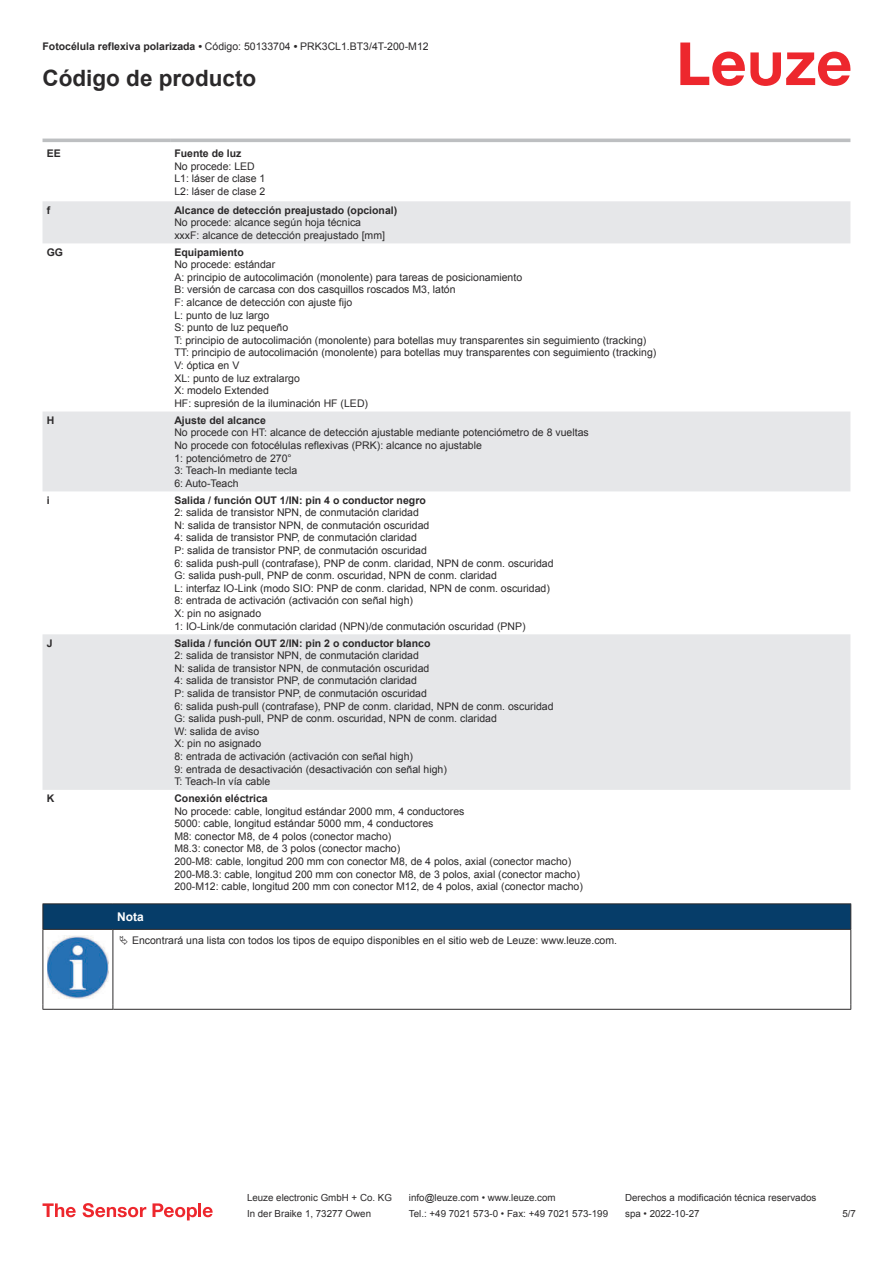
<style>
.page{position:relative;width:893px;height:1263px;background:#fff}
.page>*{position:absolute;margin:0;border:0;box-sizing:border-box;transform-origin:0 0}
.t1{font:700 22.5px "Arial";color:#2b292a}
.t2{font:700 12px "Arial";color:#fff}
.t3{font:10.5px/12.6px "Arial";color:#2b292a}
.t4{font:700 10.5px "Arial";color:#2b292a}
.t5{font:9.75px "Arial";color:#2b292a}
.s1{font-weight:700}
</style>
<div class="page">
<svg style="left:680px;top:43px;width:170px;height:43px"></svg>
<svg style="left:43px;top:201px;width:807px;height:589px"></svg>
<hr style="left:43px;top:139px;width:127px;height:3px;background:#bdbfc1">
<hr style="left:170px;top:139px;width:680px;height:3px;background:#bdbfc1">
<svg style="left:43px;top:1203px;width:33px;height:14px"></svg>
<svg style="left:83px;top:1203px;width:63px;height:14px"></svg>
<svg style="left:153px;top:1203px;width:44px;height:17px"></svg>
<hr style="left:198px;top:1203px;width:3px;height:14px;background:#ed272d">
<svg style="left:203px;top:1207px;width:10px;height:10px"></svg>
<svg style="left:44px;top:930px;width:806px;height:79px"></svg>
<hr style="left:43px;top:903px;width:70px;height:1px;background:#2b292a">
<hr style="left:43px;top:929px;width:70px;height:1px;background:#2b292a">
<hr style="left:113px;top:903px;width:738px;height:1px;background:#2b292a">
<div style="left:43px;top:904px;width:808px;height:25px;background:#063d69"></div>
<hr style="left:113px;top:929px;width:738px;height:1px;background:#2b292a">
<hr style="left:43px;top:930px;width:1px;height:75px;background:#2b292a">
<hr style="left:113px;top:930px;width:1px;height:75px;background:#2b292a">
<hr style="left:850px;top:930px;width:1px;height:75px;background:#2b292a">
<hr style="left:43px;top:1009px;width:70px;height:1px;background:#2b292a">
<hr style="left:113px;top:1009px;width:738px;height:1px;background:#2b292a">
<img style="left:47px;top:936px;width:61px;height:62px">
<div style="left:115px;top:930px;width:734px;height:20px;background:#fff"></div>
<p class="t3" style="left:43px;top:41px;width:388px"><span class="s1">Fotocélula reflexiva polarizada •</span> Código: 50133704 <span class="s1">•</span> PRK3CL1.BT3/4T-200-M12</p>
<h1 class="t1" style="left:43px;top:70px;width:215px">Código de producto</h1>
<p class="t4" style="left:47px;top:149px;width:16px">EE</p>
<p class="t4" style="left:174px;top:149px;width:69px">Fuente de luz</p>
<p class="t3" style="left:174px;top:161px;width:93px">No procede: LED<br>L1: láser de clase 1<br>L2: láser de clase 2</p>
<p class="t4" style="left:47px;top:206px;width:5px">f</p>
<p class="t4" style="left:174px;top:206px;width:224px">Alcance de detección preajustado (opcional)</p>
<p class="t3" style="left:174px;top:217px;width:212px">No procede: alcance según hoja técnica xxxF: alcance de detección preajustado [mm]</p>
<p class="t4" style="left:47px;top:248px;width:18px">GG</p>
<p class="t4" style="left:174px;top:248px;width:71px">Equipamiento</p>
<p class="t3" style="left:174px;top:259px;width:484px">No procede: estándar<br>A: principio de autocolimación (monolente) para tareas de posicionamiento<br>B: versión de carcasa con dos casquillos roscados M3, latón<br>F: alcance de detección con ajuste fijo<br>L: punto de luz largo<br>S: punto de luz pequeño<br>T: principio de autocolimación (monolente) para botellas muy transparentes sin seguimiento (tracking)<br>TT: principio de autocolimación (monolente) para botellas muy transparentes con seguimiento (tracking)<br>V: óptica en V<br>XL: punto de luz extralargo<br>X: modelo Extended<br>HF: supresión de la iluminación HF (LED)</p>
<p class="t4" style="left:47px;top:416px;width:9px">H</p>
<p class="t4" style="left:174px;top:416px;width:93px">Ajuste del alcance</p>
<p class="t3" style="left:174px;top:427px;width:416px">No procede con HT: alcance de detección ajustable mediante potenciómetro de 8 vueltas No procede con fotocélulas reflexivas (PRK): alcance no ajustable<br>1: potenciómetro de 270°<br>3: Teach-In mediante tecla<br>6: Auto-Teach</p>
<p class="t4" style="left:47px;top:496px;width:4px">i</p>
<p class="t4" style="left:174px;top:496px;width:253px">Salida / función OUT 1/IN: pin 4 o conductor negro</p>
<p class="t3" style="left:174px;top:507px;width:381px">2: salida de transistor NPN, de conmutación claridad<br>N: salida de transistor NPN, de conmutación oscuridad<br>4: salida de transistor PNP, de conmutación claridad<br>P: salida de transistor PNP, de conmutación oscuridad<br>6: salida push-pull (contrafase), PNP de conm. claridad, NPN de conm. oscuridad G: salida push-pull, PNP de conm. oscuridad, NPN de conm. claridad<br>L: interfaz IO-Link (modo SIO: PNP de conm. claridad, NPN de conm. oscuridad)<br>8: entrada de activación (activación con señal high)<br>X: pin no asignado<br>1: IO-Link/de conmutación claridad (NPN)/de conmutación oscuridad (PNP)</p>
<p class="t4" style="left:47px;top:639px;width:7px">J</p>
<p class="t4" style="left:174px;top:639px;width:258px">Salida / función OUT 2/IN: pin 2 o conductor blanco</p>
<p class="t3" style="left:174px;top:650px;width:381px">2: salida de transistor NPN, de conmutación claridad<br>N: salida de transistor NPN, de conmutación oscuridad<br>4: salida de transistor PNP, de conmutación claridad<br>P: salida de transistor PNP, de conmutación oscuridad<br>6: salida push-pull (contrafase), PNP de conm. claridad, NPN de conm. oscuridad G: salida push-pull, PNP de conm. oscuridad, NPN de conm. claridad<br>W: salida de aviso<br>X: pin no asignado<br>8: entrada de activación (activación con señal high)<br>9: entrada de desactivación (desactivación con señal high)<br>T: Teach-In vía cable</p>
<p class="t4" style="left:47px;top:794px;width:9px">K</p>
<p class="t4" style="left:174px;top:794px;width:95px">Conexión eléctrica</p>
<p class="t3" style="left:174px;top:806px;width:410px">No procede: cable, longitud estándar 2000 mm, 4 conductores<br>5000: cable, longitud estándar 5000 mm, 4 conductores<br>M8: conector M8, de 4 polos (conector macho)<br>M8.3: conector M8, de 3 polos (conector macho)<br>200-M8: cable, longitud 200 mm con conector M8, de 4 polos, axial (conector macho)<br>200-M8.3: cable, longitud 200 mm con conector M8, de 3 polos, axial (conector macho)<br>200-M12: cable, longitud 200 mm con conector M12, de 4 polos, axial (conector macho)</p>
<p class="t2" style="left:117px;top:912px;width:28px">Nota</p>
<p class="t3" style="left:132px;top:935px;width:487px">Encontrará una lista con todos los tipos de equipo disponibles en el sitio web de Leuze: www.leuze.com.</p>
<p class="t5" style="left:247px;top:1194px;width:146px">Leuze electronic GmbH + Co. KG</p>
<p class="t5" style="left:409px;top:1194px;width:148px">info@leuze.com • www.leuze.com</p>
<p class="t5" style="left:625px;top:1194px;width:193px">Derechos a modificación técnica reservados</p>
<p class="t5" style="left:247px;top:1210px;width:126px">In der Braike 1, 73277 Owen</p>
<p class="t5" style="left:409px;top:1210px;width:201px">Tel.: +49 7021 573-0 • Fax: +49 7021 573-199</p>
<p class="t5" style="left:625px;top:1210px;width:76px">spa • 2022-10-27</p>
<p class="t5" style="left:842px;top:1210px;width:15px">5 /7</p>
</div>
